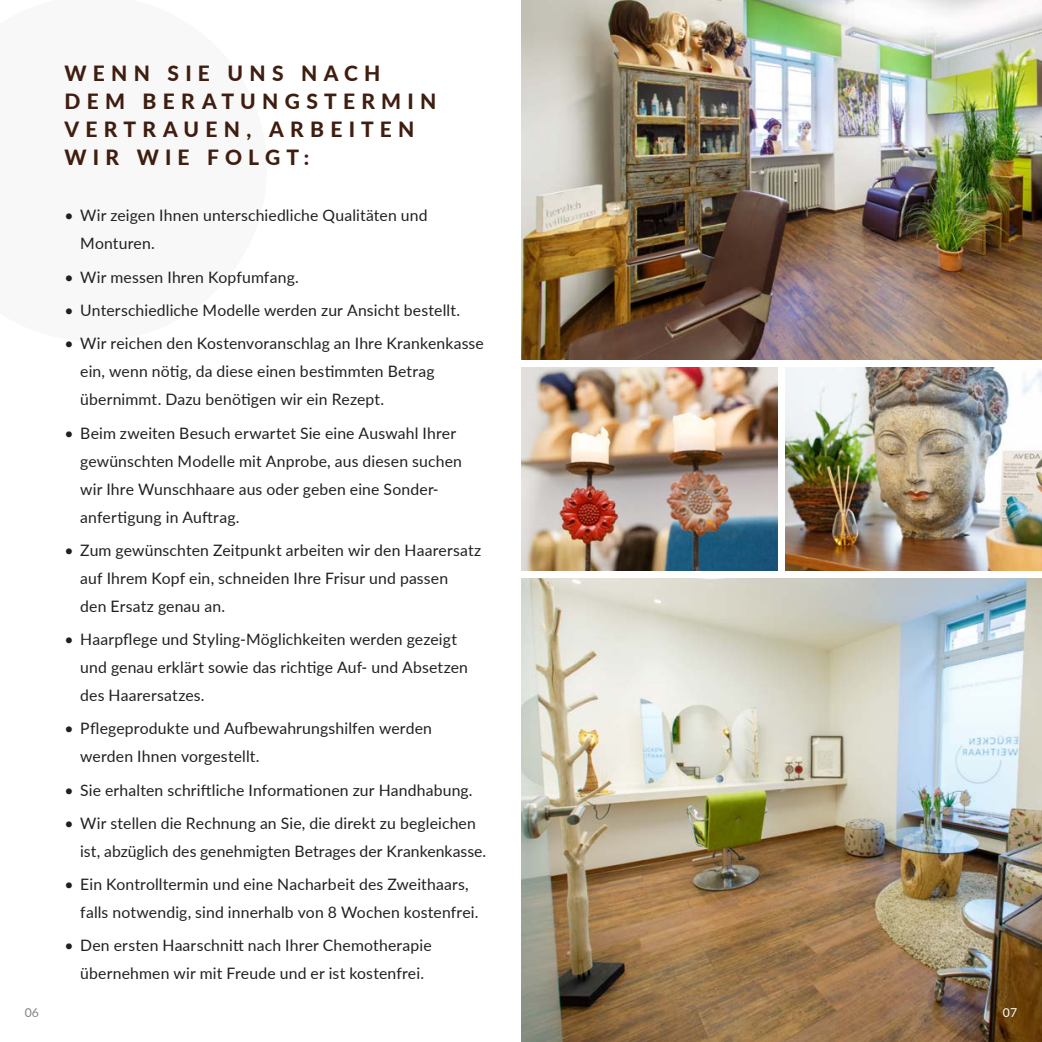
<style>
.page{position:relative;width:1042px;height:1042px;background:#fff}
.page>*{position:absolute;margin:0;border:0;box-sizing:border-box;transform-origin:0 0}
.head{font:800 21px/28px "Lato";letter-spacing:.3em;color:#3f1d0f}
.copy{font:15.75px/28px "Lato";letter-spacing:.01em;color:#231f20}
.kl__head{font:15.75px "Lato";letter-spacing:.01em;color:#231f20}
.t1{font:12.25px "Lato";color:#808285}
.t2{font:12.25px "Lato";color:#fff}
</style>
<div class="page">
<img style="left:521px;top:578px;width:521px;height:464px">
<img style="left:521px;top:0;width:521px;height:360px">
<img style="left:521px;top:367px;width:257px;height:203px">
<img style="left:785px;top:367px;width:257px;height:203px">
<p class="head" style="left:64px;top:59px;width:317px">WENN SIE UNS NACH</p>
<p class="head" style="left:64px;top:87px;width:373px">DEM BERATUNGSTERMIN<br>VERTRAUEN, ARBEITEN</p>
<p class="head" style="left:64px;top:143px;width:246px">WIR WIE FOLGT:</p>
<p class="kl__head" style="left:64px;top:204px;width:365px">• Wir zeigen Ihnen unterschiedliche Qualitäten und</p>
<p class="copy" style="left:80px;top:229px;width:76px">Monturen.</p>
<p class="copy" style="left:64px;top:262px;width:236px">• Wir messen Ihren Kopfumfang.</p>
<p class="copy" style="left:64px;top:296px;width:397px">• Unterschiedliche Modelle werden zur Ansicht bestellt.</p>
<p class="copy" style="left:80px;top:329px;width:405px;text-indent:-16px">• Wir reichen den Kostenvoranschlag an Ihre Krankenkasse ein, wenn nötig, da diese einen bestimmten Betrag</p>
<p class="copy" style="left:80px;top:385px;width:305px">übernimmt. Dazu benötigen wir ein Rezept.</p>
<p class="copy" style="left:64px;top:418px;width:393px">• Beim zweiten Besuch erwartet Sie eine Auswahl Ihrer</p>
<p class="copy" style="left:80px;top:446px;width:383px">gewünschten Modelle mit Anprobe, aus diesen suchen</p>
<p class="copy" style="left:80px;top:474px;width:360px">wir Ihre Wunschhaare aus oder geben eine Sonder-</p>
<p class="copy" style="left:80px;top:502px;width:161px">anfertigung in Auftrag.</p>
<p class="copy" style="left:64px;top:535px;width:418px">• Zum gewünschten Zeitpunkt arbeiten wir den Haarersatz</p>
<p class="copy" style="left:80px;top:563px;width:369px">auf Ihrem Kopf ein, schneiden Ihre Frisur und passen</p>
<p class="copy" style="left:80px;top:591px;width:146px">den Ersatz genau an.</p>
<p class="copy" style="left:64px;top:625px;width:394px">• Haarpflege und Styling-Möglichkeiten werden gezeigt</p>
<p class="copy" style="left:80px;top:653px;width:389px">und genau erklärt sowie das richtige Auf- und Absetzen</p>
<p class="copy" style="left:80px;top:681px;width:126px">des Haarersatzes.</p>
<p class="copy" style="left:64px;top:714px;width:369px">• Pflegeprodukte und Aufbewahrungshilfen werden</p>
<p class="copy" style="left:80px;top:742px;width:181px">werden Ihnen vorgestellt.</p>
<p class="copy" style="left:64px;top:775px;width:410px">• Sie erhalten schriftliche Informationen zur Handhabung.</p>
<p class="copy" style="left:80px;top:808px;width:407px;text-indent:-16px">• Wir stellen die Rechnung an Sie, die direkt zu begleichen ist, abzüglich des genehmigten Betrages der Krankenkasse.</p>
<p class="copy" style="left:64px;top:870px;width:406px">• Ein Kontrolltermin und eine Nacharbeit des Zweithaars,</p>
<p class="copy" style="left:80px;top:898px;width:400px">falls notwendig, sind innerhalb von 8 Wochen kostenfrei.</p>
<p class="copy" style="left:64px;top:931px;width:369px">• Den ersten Haarschnitt nach Ihrer Chemotherapie</p>
<p class="copy" style="left:80px;top:959px;width:345px">übernehmen wir mit Freude und er ist kostenfrei.</p>
<p class="t1" style="left:25px;top:1004px;width:16px">06</p>
<p class="t2" style="left:1003px;top:1004px;width:16px">07</p>
</div>
